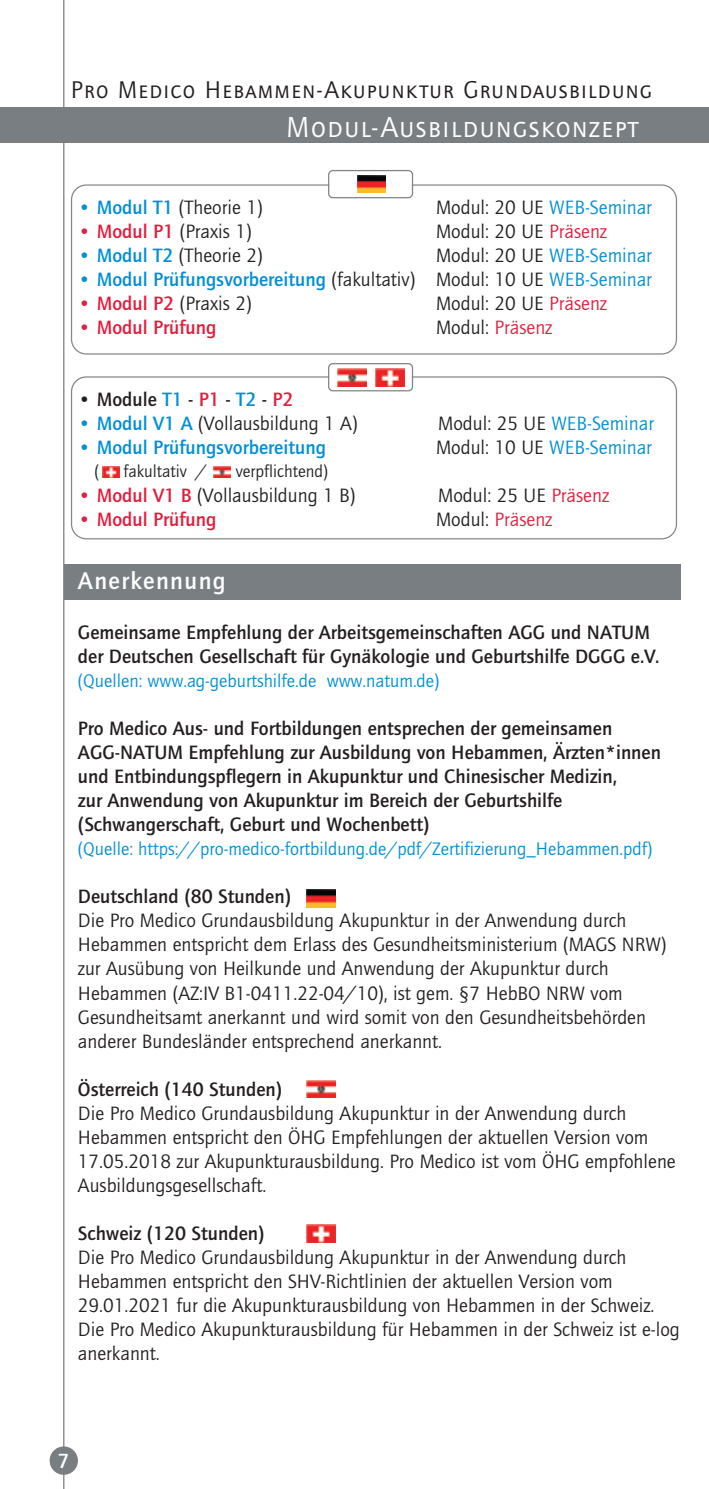
<style>
.page{position:relative;width:709px;height:1489px;background:#fff}
.page>*{position:absolute;margin:0;border:0;box-sizing:border-box;transform-origin:0 0}
.t1{font:30px "Quay Sans SC";letter-spacing:.055em;color:#fff}
.t2{font:25px "Quay Sans SC";letter-spacing:.055em;color:#231f20}
.t3{font:700 25px "Quay";letter-spacing:.055em;color:#fff}
.t4{font:500 21.25px "Quay Sans";color:#fff}
.t5{font:20px/24px "Quay";color:#231f20}
.t6{font:700 20px/24px "Quay";color:#231f20}
.t7{font:700 20px "Quay";color:#008fd4}
.t8{font:20px "Quay";color:#008fd4}
.t9{font:700 20px "Quay";color:#e21d3c}
.t10{font:20px "Quay";color:#e21d3c}
.t11{font:18.75px "Quay";color:#008fd4}
.t12{font:17.5px "Quay";color:#231f20}
.s1{font-weight:700;color:#008fd4}
.s2{color:#231f20}
.s3{font-weight:700;color:#e21d3c}
.s4{color:#e21d3c}
.s5{font-weight:400;color:#231f20}
.s6{font-weight:400}
.s7{color:#008fd4}
</style>
<div class="page">
<hr style="left:63px;top:0;width:1px;height:1488px;background:#787e82">
<div style="left:50px;top:1446px;width:28px;height:28px;background:#787e82;border-radius:50%"></div>
<div style="left:71px;top:376px;width:606px;height:163px;border:2px solid #848688;border-radius:15px"></div>
<div style="left:64px;top:564px;width:616px;height:35px;background:#787e82"></div>
<div style="left:71px;top:184px;width:606px;height:170px;border:2px solid #848688;border-radius:15px"></div>
<svg style="left:329px;top:364px;width:83px;height:26px"></svg>
<div style="left:328px;top:363px;width:85px;height:28px;border:2px solid #808285;border-radius:5px"></div>
<div style="left:0;top:107px;width:709px;height:36px;background:#787e82"></div>
<img style="left:307px;top:889px;width:28px;height:18px">
<img style="left:307px;top:1224px;width:29px;height:18px">
<img style="left:307px;top:1080px;width:29px;height:17px">
<img style="left:375px;top:369px;width:29px;height:17px">
<img style="left:337px;top:369px;width:29px;height:17px">
<div style="left:329px;top:171px;width:83px;height:26px;background:#fff;border-radius:4px"></div>
<div style="left:328px;top:170px;width:85px;height:28px;border:2px solid #808285;border-radius:5px"></div>
<img style="left:357px;top:175px;width:29px;height:18px">
<img style="left:103px;top:466px;width:17px;height:11px">
<img style="left:214px;top:466px;width:16px;height:11px">
<p class="t2" style="left:71px;top:74px;width:582px">Pro Medico Hebammen-Akupunktur Grundausbildung</p>
<h1 class="t1" style="left:286px;top:109px;width:353px">Modul-Ausbildungskonzept</h1>
<p class="t5" style="left:78px;top:197px;width:186px"><span class="s1">• Modul T1</span> (Theorie 1)</p>
<p class="t8" style="left:436px;top:200px;width:217px"><span class="s2">Modul: 20 UE</span> WEB-Seminar</p>
<p class="t5" style="left:78px;top:221px;width:175px"><span class="s3">• Modul P1</span> (Praxis 1)</p>
<p class="t5" style="left:436px;top:221px;width:172px">Modul: 20 UE <span class="s4">Präsenz</span></p>
<p class="t5" style="left:78px;top:245px;width:186px"><span class="s1">• Modul T2</span> (Theorie 2)</p>
<p class="t8" style="left:436px;top:248px;width:217px"><span class="s2">Modul: 20 UE</span> WEB-Seminar</p>
<p class="t7" style="left:78px;top:272px;width:575px">• Modul Prüfungsvorbereitung <span class="s5">(fakultativ) Modul: 10 UE</span> <span class="s6">WEB-Seminar</span></p>
<p class="t5" style="left:78px;top:293px;width:175px"><span class="s3">• Modul P2</span> (Praxis 2)</p>
<p class="t5" style="left:436px;top:293px;width:172px">Modul: 20 UE <span class="s4">Präsenz</span></p>
<p class="t9" style="left:78px;top:320px;width:140px">• Modul Prüfung</p>
<p class="t10" style="left:436px;top:320px;width:118px"><span class="s2">Modul:</span> Präsenz</p>
<p class="t6" style="left:78px;top:389px;width:217px">• Module <span class="s7">T1</span> - <span class="s4">P1</span> - <span class="s7">T2</span> - <span class="s4">P2</span></p>
<p class="t5" style="left:78px;top:413px;width:281px"><span class="s1">• Modul V1 A</span> (Vollausbildung 1 A)</p>
<p class="t8" style="left:438px;top:416px;width:217px"><span class="s2">Modul: 25 UE</span> WEB-Seminar</p>
<p class="t7" style="left:78px;top:440px;width:249px">• Modul Prüfungsvorbereitung</p>
<p class="t8" style="left:436px;top:440px;width:217px"><span class="s2">Modul: 10 UE</span> WEB-Seminar</p>
<p class="t12" style="left:94px;top:464px;width:6px">(</p>
<p class="t12" style="left:123px;top:464px;width:85px">fakultativ /</p>
<p class="t12" style="left:236px;top:464px;width:94px">verpflichtend)</p>
<p class="t5" style="left:78px;top:485px;width:279px"><span class="s3">• Modul V1 B</span> (Vollausbildung 1 B)</p>
<p class="t5" style="left:438px;top:485px;width:172px">Modul: 25 UE <span class="s4">Präsenz</span></p>
<p class="t9" style="left:78px;top:512px;width:140px">• Modul Prüfung</p>
<p class="t10" style="left:436px;top:512px;width:118px"><span class="s2">Modul:</span> Präsenz</p>
<p class="t3" style="left:78px;top:570px;width:149px">Anerkennung</p>
<p class="t6" style="left:78px;top:622px;width:583px">Gemeinsame Empfehlung der Arbeitsgemeinschaften AGG und NATUM der Deutschen Gesellschaft für Gynäkologie und Geburtshilfe DGGG e.V.</p>
<p class="t11" style="left:78px;top:674px;width:363px">(Quellen: www.ag-geburtshilfe.de www.natum.de)</p>
<p class="t6" style="left:78px;top:718px;width:584px">Pro Medico Aus- und Fortbildungen entsprechen der gemeinsamen AGG-NATUM Empfehlung zur Ausbildung von Hebammen, Ärzten*innen und Entbindungspflegern in Akupunktur und Chinesischer Medizin,<br>zur Anwendung von Akupunktur im Bereich der Geburtshilfe (Schwangerschaft, Geburt und Wochenbett)</p>
<p class="t11" style="left:78px;top:842px;width:576px">(Quelle: https://pro-medico-fortbildung.de/pdf/Zertifizierung_Hebammen.pdf)</p>
<p class="t6" style="left:78px;top:886px;width:214px">Deutschland (80 Stunden)</p>
<p class="t5" style="left:78px;top:910px;width:590px">Die Pro Medico Grundausbildung Akupunktur in der Anwendung durch Hebammen entspricht dem Erlass des Gesundheitsministerium (MAGS NRW) zur Ausübung von Heilkunde und Anwendung der Akupunktur durch Hebammen (AZ:IV B1-0411.22-04/10), ist gem. §7 HebBO NRW vom Gesundheitsamt anerkannt und wird somit von den Gesundheitsbehörden anderer Bundesländer entsprechend anerkannt.</p>
<p class="t6" style="left:78px;top:1078px;width:206px">Österreich (140 Stunden)</p>
<p class="t5" style="left:78px;top:1102px;width:599px">Die Pro Medico Grundausbildung Akupunktur in der Anwendung durch Hebammen entspricht den ÖHG Empfehlungen der aktuellen Version vom 17.05.2018 zur Akupunkturausbildung. Pro Medico ist vom ÖHG empfohlene Ausbildungsgesellschaft.</p>
<p class="t6" style="left:78px;top:1222px;width:188px">Schweiz (120 Stunden)</p>
<p class="t5" style="left:78px;top:1246px;width:603px">Die Pro Medico Grundausbildung Akupunktur in der Anwendung durch Hebammen entspricht den SHV-Richtlinien der aktuellen Version vom 29.01.2021 fur die Akupunkturausbildung von Hebammen in der Schweiz.<br>Die Pro Medico Akupunkturausbildung für Hebammen in der Schweiz ist e-log anerkannt.</p>
<p class="t4" style="left:58px;top:1452px;width:13px">7</p>
</div>
